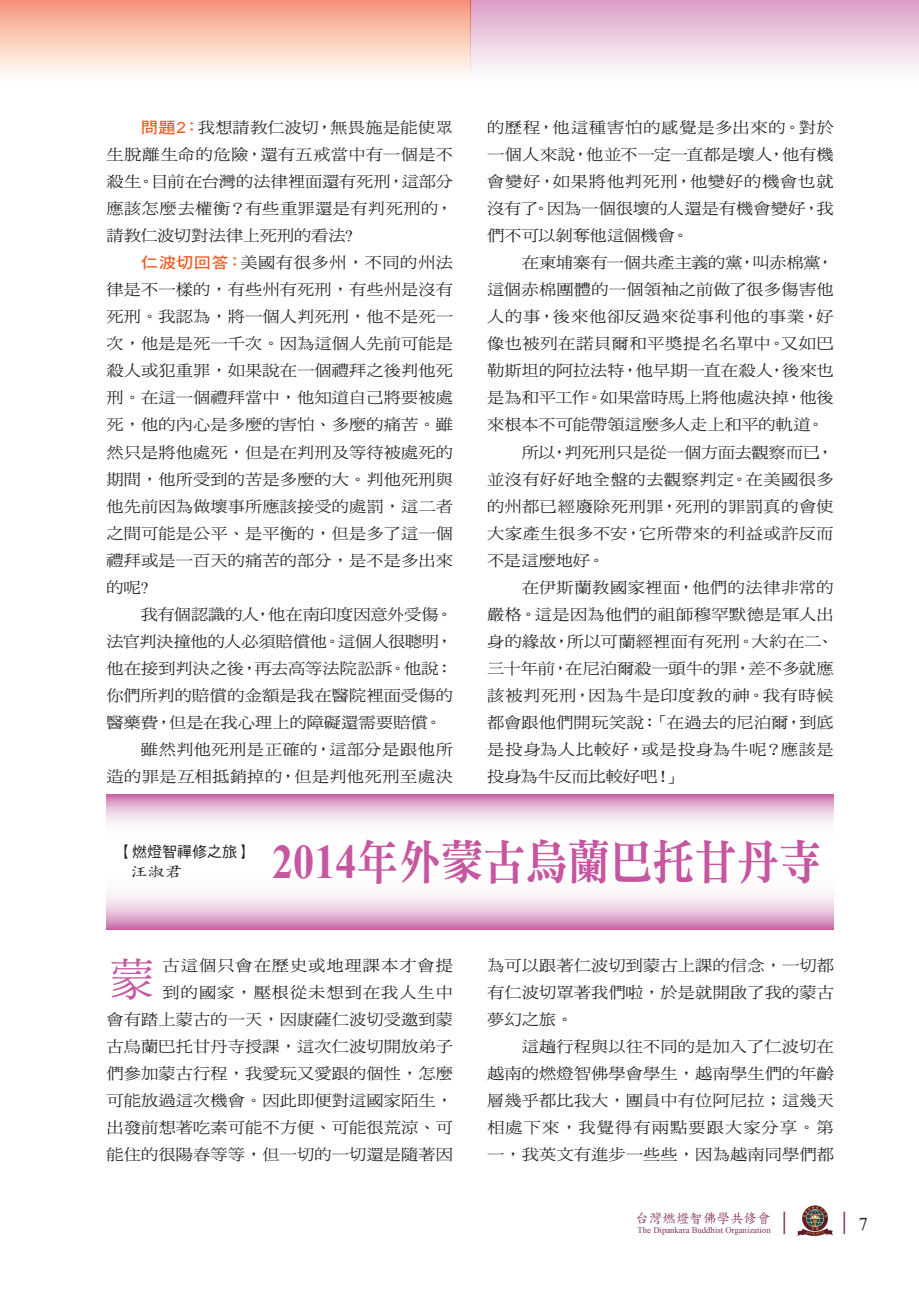
<style>
.page{position:relative;width:919px;height:1289px;background:#fff}
.page>*{position:absolute;margin:0;border:0;box-sizing:border-box;transform-origin:0 0}
.章標大標{font:48px "DF Ming Std W9";color:#c656a0;scale:.88 1}
.內文-首行大字{font:44.25px "DF Ming Std W5";color:#c656a0}
.t1{font:22.5px "DF Ming Std W7";color:#832e59}
.內文{font:15.6px/27px "DF Ming Std W5";letter-spacing:.005em;color:#231f20;text-align:justify;scale:1.11 1}
.內文-首行大字-2{font:15.6px/27px "DF Ming Std W5";letter-spacing:.005em;color:#231f20;text-align:right;scale:1.11 1}
.內文-2{font:15.6px/27px "DF Ming Std W5";letter-spacing:.025em;color:#231f20;text-align:right;scale:1.11 1}
.章標人名{font:15.6px "DF Kai Shu Std W5";color:#231f20;scale:1.11 1}
.章標{font:15px "DF Hei Std W5";color:#231f20}
.t2{font:13.5px "DF Kai Shu Std W5";color:#832e59}
.t3{font:8.7px "Times New Roman";color:#832e59}
.s1{font-family:"DF Hei Std W7";color:#f15921}
.s2{font-family:"Arial";color:#f15921}
.s3{font-family:"Times New Roman"}
.s4{font-family:"Times New Roman";font-weight:700}
.s5{font-family:"Times New Roman";font-size:18px;color:#231f20}
</style>
<div class="page">
<img style="left:797px;top:1205px;width:36px;height:31px">
<div style="left:0;top:0;width:470px;height:105px;background:linear-gradient(to bottom,#f69d80,#fff)"></div>
<svg style="left:106px;top:794px;width:727px;height:135px"></svg>
<div style="left:470px;top:0;width:448px;height:105px;background:linear-gradient(to bottom,#dea5cb,#fff)"></div>
<p class="內文" style="left:106px;top:114px;width:314px;text-indent:34px"><span class="s1">問題</span><span class="s2">2</span><span class="s1">：</span>我想請教仁波切，無畏施是能使眾生脫離生命的危險，還有五戒當中有一個是不殺生。目前在台灣的法律裡面還有死刑，這部分應該怎麼去權衡？有些重罪還是有判死刑的，請教仁波切對法律上死刑的看法<span class="s3">?</span></p>
<p class="內文" style="left:106px;top:249px;width:314px;text-indent:34px"><span class="s1">仁波切回答：</span>美國有很多州，不同的州法律是不一樣的，有些州有死刑，有些州是沒有死刑。我認為，將一個人判死刑，他不是死一次，他是是死一千次。因為這個人先前可能是殺人或犯重罪，如果說在一個禮拜之後判他死刑。在這一個禮拜當中，他知道自己將要被處死，他的內心是多麼的害怕、多麼的痛苦。雖然只是將他處死，但是在判刑及等待被處死的期間，他所受到的苦是多麼的大。判他死刑與他先前因為做壞事所應該接受的處罰，這二者之間可能是公平、是平衡的，但是多了這一個禮拜或是一百天的痛苦的部分，是不是多出來的呢<span class="s3">?</span></p>
<p class="內文" style="left:106px;top:600px;width:314px;text-indent:34px">我有個認識的人，他在南印度因意外受傷。法官判決撞他的人必須賠償他。這個人很聰明，他在接到判決之後，再去高等法院訟訴。他說：你們所判的賠償的金額是我在醫院裡面受傷的醫藥費，但是在我心理上的障礙還需要賠償。</p>
<p class="內文-2" style="left:106px;top:735px;width:314px">雖然判他死刑是正確的，這部分是跟他所<br>造的罪是互相抵銷掉的，但是判他死刑至處決</p>
<p class="內文" style="left:487px;top:114px;width:314px">的歷程，他這種害怕的感覺是多出來的。對於一個人來說，他並不一定一直都是壞人，他有機會變好，如果將他判死刑，他變好的機會也就沒有了。因為一個很壞的人還是有機會變好，我們不可以剝奪他這個機會。</p>
<p class="內文" style="left:487px;top:249px;width:314px;text-indent:34px">在柬埔寨有一個共產主義的黨，叫赤棉黨，這個赤棉團體的一個領袖之前做了很多傷害他人的事，後來他卻反過來從事利他的事業，好像也被列在諾貝爾和平獎提名名單中。又如巴勒斯坦的阿拉法特，他早期一直在殺人，後來也是為和平工作。如果當時馬上將他處決掉，他後來根本不可能帶領這麼多人走上和平的軌道。</p>
<p class="內文" style="left:487px;top:438px;width:314px;text-indent:34px">所以，判死刑只是從一個方面去觀察而已，並沒有好好地全盤的去觀察判定。在美國很多的州都已經廢除死刑罪，死刑的罪罰真的會使大家產生很多不安，它所帶來的利益或許反而不是這麼地好。</p>
<p class="內文" style="left:487px;top:573px;width:314px;text-indent:34px">在伊斯蘭教國家裡面，他們的法律非常的嚴格。這是因為他們的祖師穆罕默德是軍人出身的緣故，所以可蘭經裡面有死刑。大約在二、三十年前，在尼泊爾殺一頭牛的罪，差不多就應該被判死刑，因為牛是印度教的神。我有時候都會跟他們開玩笑說：「在過去的尼泊爾，到底是投身為人比較好，或是投身為牛呢？應該是投身為牛反而比較好吧！」</p>
<p class="章標" style="left:117px;top:843px;width:136px">【燃燈智禪修之旅】</p>
<p class="章標人名" style="left:131px;top:863px;width:48px">汪淑君</p>
<p class="章標大標" style="left:272px;top:836px;width:625px"><span class="s4">2014</span>年外蒙古烏蘭巴托甘丹寺</p>
<p class="內文-首行大字" style="left:111px;top:954px;width:46px">蒙</p>
<p class="內文-首行大字-2" style="left:106px;top:951px;width:314px">古這個只會在歷史或地理課本才會提<br>到的國家，壓根從未想到在我人生中<br>會有踏上蒙古的一天，因康薩仁波切受邀到蒙古烏蘭巴托甘丹寺授課，這次仁波切開放弟子們參加蒙古行程，我愛玩又愛跟的個性，怎麼可能放過這次機會。因此即便對這國家陌生，出發前想著吃素可能不方便、可能很荒涼、可能住的很陽春等等，但一切的一切還是隨著因</p>
<p class="內文-首行大字-2" style="left:487px;top:951px;width:314px;text-align:justify">為可以跟著仁波切到蒙古上課的信念，一切都有仁波切罩著我們啦，於是就開啟了我的蒙古夢幻之旅。</p>
<p class="內文" style="left:487px;top:1032px;width:314px;text-indent:34px">這趟行程與以往不同的是加入了仁波切在越南的燃燈智佛學會學生，越南學生們的年齡層幾乎都比我大，團員中有位阿尼拉；這幾天相處下來，我覺得有兩點要跟大家分享。第一，我英文有進步一些些，因為越南同學們都</p>
<p class="t2" style="left:635px;top:1210px;width:136px">台灣燃燈智佛學共修會</p>
<p class="t3" style="left:637px;top:1223px;width:134px">The Dipankara Buddhist Organization</p>
<h3 class="t1" style="left:773px;top:1210px;width:24px">｜</h3>
<h3 class="t1" style="left:833px;top:1210px;width:36px">｜<span class="s5">7</span></h3>
</div>
